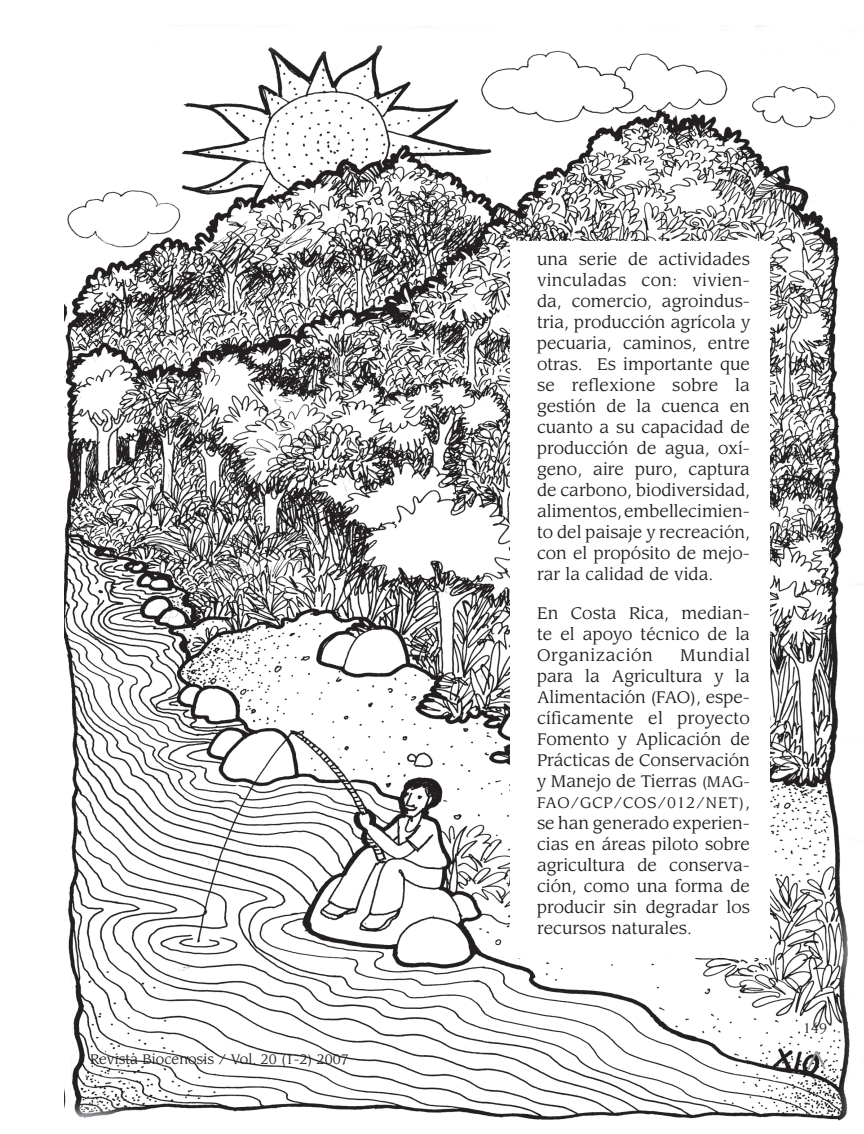
<style>
.page{position:relative;width:864px;height:1134px;background:#fff}
.page>*{position:absolute;margin:0;border:0;box-sizing:border-box;transform-origin:0 0}
.t1{font:36px "Leawood Std";color:#939598}
.t2{font:16.5px/21px "Leawood Std";color:#231f20;text-align:justify}
.t3{font:15px "Leawood Std";letter-spacing:.055em;color:#231f20}
.t4{font:13.5px "Leawood Std";color:#231f20}
.s1{font-size:15px}
.s2{font-size:16.5px}
</style>
<div class="page">
<img style="left:64px;top:25px;width:786px;height:1103px">
<div style="left:510px;top:242px;width:260px;height:716px;background:#fff"></div>
<p class="t2" style="left:537px;top:249px;width:215px">una serie de actividades vinculadas con: vivien&shy;da, comercio, agroindus&shy;tria, producción agrícola y pecuaria, caminos, entre otras. Es importante que se reflexione sobre la gestión de la cuenca en cuanto a su capacidad de producción de agua, oxí&shy;geno, aire puro, captura de carbono, biodiversidad, alimentos, embellecimien&shy;to del paisaje y recreación, con el propósito de mejo&shy;rar la calidad de vida.</p>
<p class="t2" style="left:537px;top:603px;width:215px">En Costa Rica, median&shy;te el apoyo técnico de la Organización</p>
<p class="t2" style="left:537px;top:645px;width:215px;text-indent:143px">Mundial para la Agricultura y la Alimentación (FAO), espe&shy;cíficamente el proyecto Fomento y Aplicación de Prácticas de Conservación y Manejo de Tierras <span class="s1">(MAG-</span></p>
<p class="t3" style="left:537px;top:794px;width:215px">FAO/GCP/COS/012/NET)<span class="s2">,</span></p>
<p class="t2" style="left:537px;top:813px;width:215px">se han generado experien&shy;cias en áreas piloto sobre agricultura de conserva&shy;ción, como una forma de producir sin degradar los recursos naturales.</p>
<p class="t4" style="left:803px;top:1020px;width:25px">149</p>
<p class="t4" style="left:90px;top:1051px;width:260px">Revista Biocenosis / Vol. 20 (1-2) 2007</p>
<h1 class="t1" style="left:792px;top:1071px;width:23px;rotate:-90deg">&gt;</h1>
</div>
